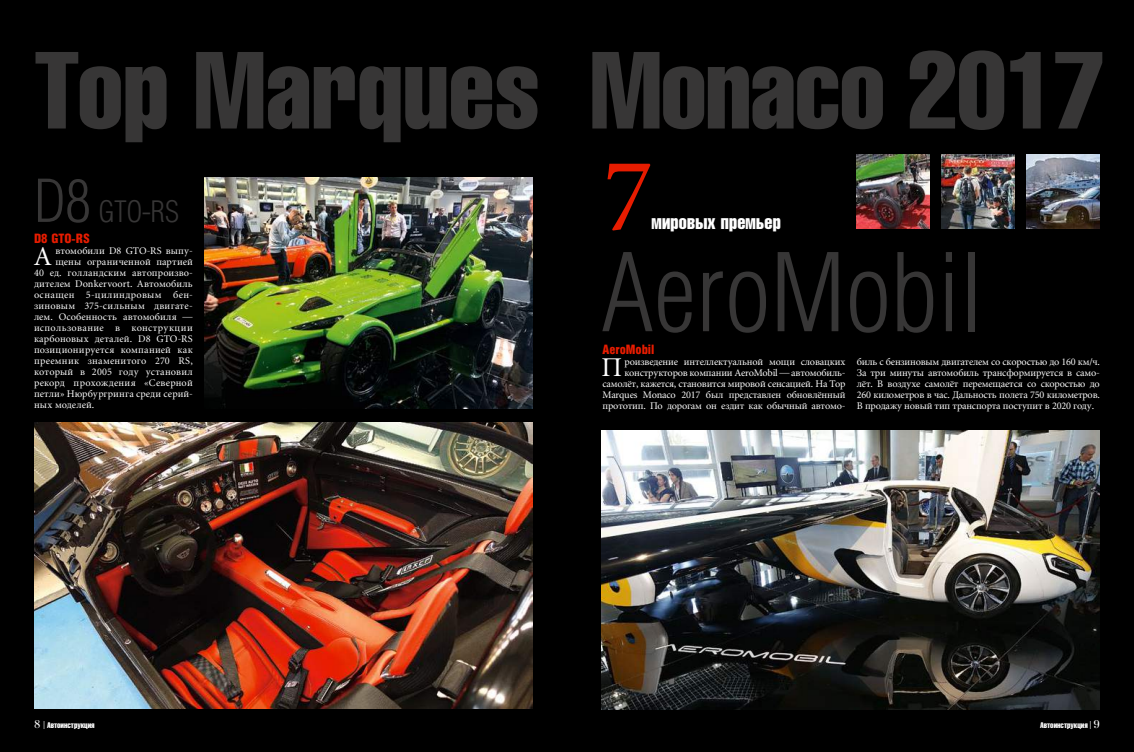
<style>
.page{position:relative;width:1134px;height:752px;background:#fff}
.page>*{position:absolute;margin:0;border:0;box-sizing:border-box;transform-origin:0 0}
.t1{font:109.8px "Helios Cond Light C";color:#373636}
.t2{font:107.4px "Helios Compressed C";letter-spacing:-.01em;color:#373636}
.t3{font:105.1px "Minion Pro";color:#e71c00}
.t4{font:30px "Helios Cond Light C";color:#373636}
.t5{font:26.6px "Miniature";color:#fff}
.t6{font:18.9px "Helios Compressed C";letter-spacing:.01em;color:#fff}
.t7{font:900 13px "Helios Cond";letter-spacing:-.005em;color:#e71c00}
.t8{font:10px/11px "Miniature";letter-spacing:-.005em;color:#fff;text-align:right}
.t9{font:10px "Miniature";letter-spacing:.02em;color:#fff}
.t10{font:10px "Miniature";letter-spacing:.035em;color:#fff}
.t11{font:10px "Miniature";letter-spacing:.015em;color:#fff}
.t12{font:10px "Miniature";letter-spacing:.03em;color:#fff}
.t13{font:10px "Miniature";letter-spacing:.025em;color:#fff}
.t14{font:8px "Helios Compressed C";color:#fff}
.s1{font-size:60px}
.s2{font-family:"Bodoni C";font-size:12px}
.s3{font-family:"Minion Pro"}
</style>
<div class="page">
<div style="left:0;top:0;width:1134px;height:751px;background:#000"></div>
<img style="left:204px;top:177px;width:329px;height:231px">
<img style="left:34px;top:422px;width:499px;height:286px">
<img style="left:601px;top:430px;width:499px;height:279px">
<img style="left:1026px;top:154px;width:74px;height:74px">
<img style="left:941px;top:154px;width:74px;height:74px">
<img style="left:856px;top:154px;width:74px;height:74px">
<h2 class="t2" style="left:34px;top:27px;width:1072px">Top Marques Monaco 2017</h2>
<h3 class="t3" style="left:603px;top:125px;width:52px">7</h3>
<h3 class="t4" style="left:34px;top:194px;width:147px"><span class="s1">D8</span> GTO-RS</h3>
<h3 class="t7" style="left:34px;top:231px;width:57px">D8 GTO-RS</h3>
<h3 class="t5" style="left:33px;top:243px;width:20px">А</h3>
<p class="t8" style="left:55px;top:246px;width:139px">втомобили D8 GTO-RS выпу-</p>
<h3 class="t6" style="left:651px;top:211px;width:131px">мировых премьер</h3>
<h1 class="t1" style="left:601px;top:231px;width:383px">AeroMobil</h1>
<p class="t8" style="left:55px;top:257px;width:139px">щены ограниченной партией</p>
<p class="t8" style="left:34px;top:268px;width:160px">40 ед. голландским автопроизво-</p>
<p class="t8" style="left:34px;top:279px;width:160px">дителем Donkervoort. Автомобиль</p>
<p class="t10" style="left:34px;top:290px;width:160px">оснащен 5-цилиндровым бен-</p>
<p class="t12" style="left:34px;top:301px;width:160px">зиновым 375-сильным двигате-</p>
<p class="t8" style="left:34px;top:312px;width:160px">лем. Особенность автомобиля —</p>
<p class="t10" style="left:34px;top:323px;width:160px">использование в конструкции</p>
<p class="t8" style="left:34px;top:334px;width:160px">карбоновых деталей. D8 GTO-RS</p>
<p class="t9" style="left:34px;top:345px;width:160px">позиционируется компанией как</p>
<p class="t13" style="left:34px;top:356px;width:160px">преемник знаменитого 270 RS,</p>
<p class="t9" style="left:34px;top:367px;width:160px">который в 2005 году установил</p>
<p class="t9" style="left:34px;top:378px;width:160px">рекорд прохождения «Северной</p>
<p class="t11" style="left:34px;top:389px;width:160px">петли» Нюрбургринга среди серий-</p>
<p class="t8" style="left:34px;top:400px;width:62px">ных моделей.</p>
<h3 class="t7" style="left:603px;top:341px;width:53px">AeroMobil</h3>
<h3 class="t5" style="left:602px;top:354px;width:22px">П</h3>
<p class="t8" style="left:602px;top:356px;width:245px">роизведение интеллектуальной мощи словацких конструкторов компании AeroMobil — автомобиль&shy;самолёт, кажется, становится мировой сенсацией. На Top Marques Monaco 2017 был представлен обновлённый прототип. По дорогам он ездит как обычный автомо-</p>
<p class="t8" style="left:857px;top:356px;width:245px;text-align:justify">биль с бензиновым двигателем со скоростью до 160 км/ч.<br>За три минуты автомобиль трансформируется в само&shy;лёт. В воздухе самолёт перемещается со скоростью до 260 километров в час. Дальность полета 750 километров.<br>В продажу новый тип транспорта поступит в 2020 году.</p>
<p class="t14" style="left:34px;top:720px;width:62px"><span class="s2">8</span> <span class="s3">|</span> Автоинструкция</p>
<p class="t14" style="left:1040px;top:720px;width:61px">Автоинструкция <span class="s3">|</span> <span class="s2">9</span></p>
</div>
